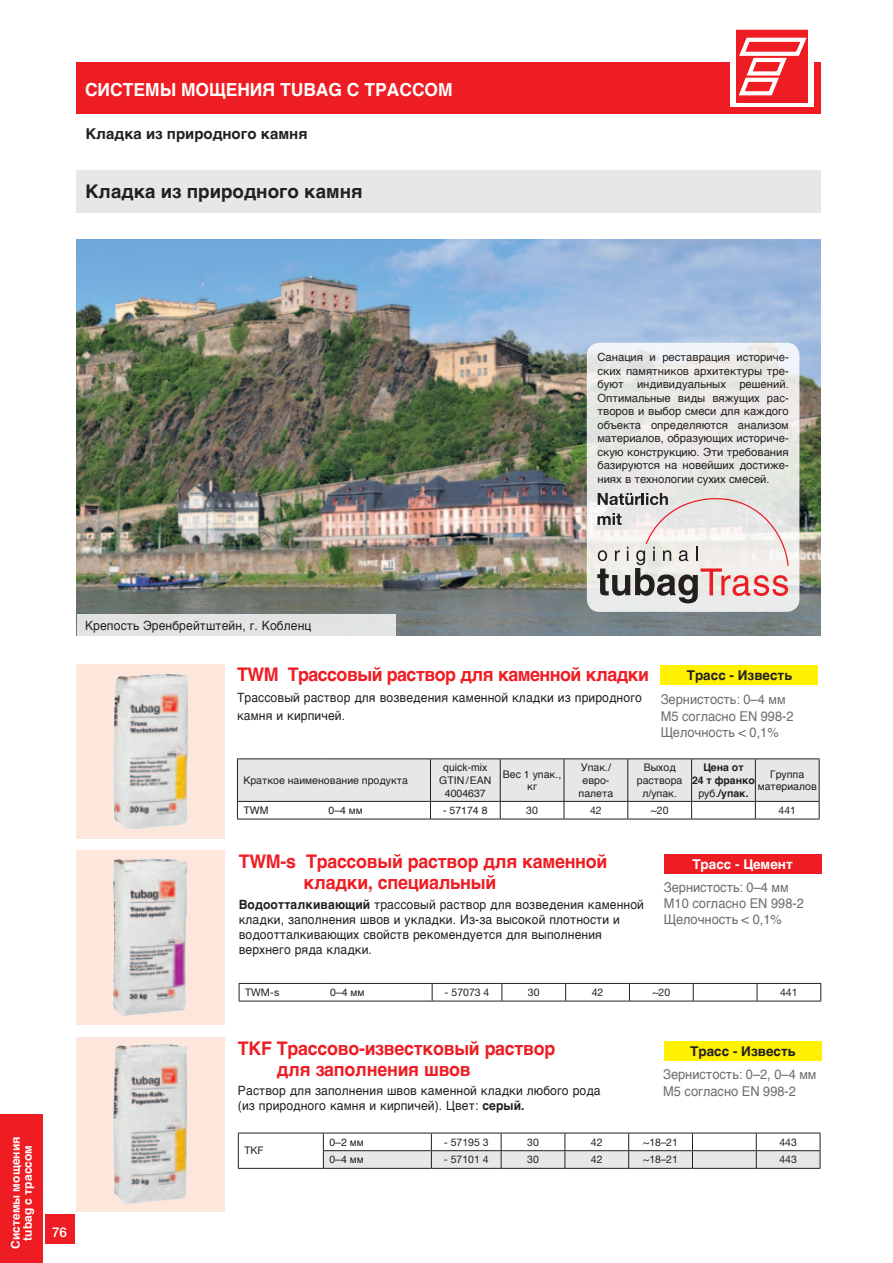
<style>
.page{position:relative;width:893px;height:1263px;background:#fff}
.page>*{position:absolute;margin:0;border:0;box-sizing:border-box;transform-origin:0 0}
.t1{font:700 18.75px/21px "Helvetica";letter-spacing:-.015em;color:#ee1d23;scale:.95 1}
.t2{font:700 18.75px "Helvetica";color:#231f20}
.t3{font:700 18px "Helvetica";color:#fff}
.t4{font:700 15px "Helvetica";color:#231f20}
.t5{font:13.5px/16.2px "Helvetica";color:#6c6d70;scale:.95 1}
.t6{font:700 13.5px "Helvetica";color:#231f20}
.t7{font:700 13.5px "Helvetica";color:#fff}
.t8{font:500 13.5px "Helvetica Neue LT Pro";color:#fff}
.t9{font:12.75px/15px "Helvetica";letter-spacing:.01em;color:#231f20;scale:.95 1}
.t10{font:700 12px/12px "Helvetica";color:#fff;text-align:center}
.t11{font:11.25px/13.5px "Helvetica";color:#231f20;text-align:justify}
.t12{font:10.5px/12.6px "Helvetica";color:#231f20;text-align:center}
.t13{font:10.5px "Helvetica Neue LT Pro";color:#231f20}
.t14{font:700 10.5px/12.6px "Helvetica";color:#231f20;text-align:center}
.s1{font-weight:400}
.s2{font-family:"Helvetica"}
.s3{font-weight:700}
</style>
<div class="page">
<div style="left:45px;top:1214px;width:29px;height:30px;background:#ee1d23"></div>
<div style="left:77px;top:63px;width:744px;height:51px;background:#ee1d23"></div>
<div style="left:730px;top:23px;width:84px;height:84px;background:#fff"></div>
<svg style="left:737px;top:30px;width:71px;height:72px"></svg>
<div style="left:0;top:1114px;width:43px;height:149px;background:#ee1d23"></div>
<div style="left:77px;top:170px;width:744px;height:43px;background:#e6e7e9"></div>
<hr style="left:239px;top:1001px;width:85px;height:1px;background:#231f20">
<hr style="left:324px;top:1001px;width:108px;height:1px;background:#231f20">
<hr style="left:239px;top:983px;width:85px;height:1px;background:#231f20">
<svg style="left:239px;top:984px;width:1px;height:17px"></svg>
<hr style="left:324px;top:983px;width:108px;height:1px;background:#231f20">
<hr style="left:432px;top:983px;width:70px;height:1px;background:#231f20">
<svg style="left:432px;top:984px;width:1px;height:17px"></svg>
<hr style="left:502px;top:983px;width:64px;height:1px;background:#231f20">
<svg style="left:501px;top:984px;width:1px;height:17px"></svg>
<hr style="left:566px;top:983px;width:63px;height:1px;background:#231f20">
<svg style="left:565px;top:984px;width:1px;height:17px"></svg>
<hr style="left:629px;top:983px;width:64px;height:1px;background:#231f20">
<svg style="left:629px;top:984px;width:1px;height:17px"></svg>
<hr style="left:693px;top:983px;width:64px;height:1px;background:#231f20">
<svg style="left:693px;top:984px;width:1px;height:17px"></svg>
<hr style="left:757px;top:983px;width:64px;height:1px;background:#231f20">
<svg style="left:757px;top:984px;width:1px;height:17px"></svg>
<svg style="left:820px;top:984px;width:1px;height:17px"></svg>
<hr style="left:432px;top:1001px;width:70px;height:1px;background:#231f20">
<hr style="left:502px;top:1001px;width:64px;height:1px;background:#231f20">
<hr style="left:566px;top:1001px;width:63px;height:1px;background:#231f20">
<hr style="left:629px;top:1001px;width:64px;height:1px;background:#231f20">
<hr style="left:693px;top:1001px;width:64px;height:1px;background:#231f20">
<hr style="left:757px;top:1001px;width:64px;height:1px;background:#231f20">
<div style="left:77px;top:664px;width:148px;height:175px;background:#fde7dc"></div>
<img style="left:113px;top:674px;width:76px;height:155px">
<hr style="left:237px;top:758px;width:85px;height:1px;background:#231f20">
<hr style="left:322px;top:758px;width:108px;height:1px;background:#231f20">
<hr style="left:430px;top:758px;width:70px;height:1px;background:#231f20">
<hr style="left:500px;top:758px;width:64px;height:1px;background:#231f20">
<hr style="left:564px;top:758px;width:64px;height:1px;background:#231f20">
<hr style="left:628px;top:758px;width:64px;height:1px;background:#231f20">
<hr style="left:692px;top:758px;width:63px;height:1px;background:#231f20">
<hr style="left:755px;top:758px;width:64px;height:1px;background:#231f20">
<svg style="left:237px;top:759px;width:583px;height:60px"></svg>
<hr style="left:430px;top:819px;width:70px;height:1px;background:#231f20">
<hr style="left:500px;top:819px;width:64px;height:1px;background:#231f20">
<hr style="left:564px;top:819px;width:64px;height:1px;background:#231f20">
<hr style="left:628px;top:819px;width:64px;height:1px;background:#231f20">
<hr style="left:692px;top:819px;width:63px;height:1px;background:#231f20">
<hr style="left:755px;top:819px;width:64px;height:1px;background:#231f20">
<hr style="left:237px;top:819px;width:85px;height:1px;background:#231f20">
<hr style="left:322px;top:819px;width:108px;height:1px;background:#231f20">
<div style="left:76px;top:850px;width:149px;height:175px;background:#fde7dc"></div>
<img style="left:113px;top:859px;width:75px;height:157px">
<div style="left:661px;top:666px;width:157px;height:19px;background:#fff101"></div>
<div style="left:664px;top:854px;width:157px;height:19px;background:#ee1d23"></div>
<img style="left:77px;top:239px;width:744px;height:397px">
<div style="left:77px;top:614px;width:318px;height:22px;background:#e2e4e3"></div>
<div style="left:76px;top:1037px;width:149px;height:174px;background:#fde7dc"></div>
<img style="left:113px;top:1044px;width:75px;height:160px">
<hr style="left:238px;top:1133px;width:85px;height:1px;background:#231f20">
<svg style="left:238px;top:1133px;width:1px;height:35px"></svg>
<hr style="left:238px;top:1168px;width:85px;height:1px;background:#231f20">
<hr style="left:323px;top:1168px;width:108px;height:1px;background:#231f20">
<hr style="left:431px;top:1168px;width:70px;height:1px;background:#231f20">
<hr style="left:501px;top:1168px;width:64px;height:1px;background:#231f20">
<hr style="left:565px;top:1168px;width:64px;height:1px;background:#231f20">
<hr style="left:629px;top:1168px;width:63px;height:1px;background:#231f20">
<hr style="left:692px;top:1168px;width:64px;height:1px;background:#231f20">
<hr style="left:756px;top:1168px;width:64px;height:1px;background:#231f20">
<svg style="left:323px;top:1133px;width:498px;height:35px"></svg>
<div style="left:664px;top:1041px;width:158px;height:19px;background:#fff101"></div>
<svg style="left:587px;top:343px;width:212px;height:269px;background:#e9e9e6"></svg>
<svg style="left:597px;top:493px;width:192px;height:110px;background:#d7ccca"></svg>
<h2 class="t3" style="left:85px;top:75px;width:209px">СИСТЕМЫ МОЩЕНИЯ TUBAG</h2>
<h2 class="t3" style="left:347px;top:75px;width:105px">С ТРАССОМ</h2>
<p class="t4" style="left:85px;top:121px;width:224px">КЛАДКА ИЗ ПРИРОДНОГО КАМНЯ</p>
<h1 class="t2" style="left:85px;top:177px;width:279px">КЛАДКА ИЗ ПРИРОДНОГО КАМНЯ</h1>
<p class="t11" style="left:597px;top:351px;width:193px">Санация и реставрация историче&shy;ских памятников архитектуры тре&shy;буют индивидуальных решений.<br>Оптимальные виды вяжущих рас&shy;творов и выбор смеси для каждого объекта определяются анализом материалов, образующих историче&shy;скую конструкцию. Эти требования базируются на новейших достиже&shy;ниях в технологии сухих смесей.</p>
<p class="t10" style="left:10px;top:1249px;width:114px;rotate:-90deg">СИСТЕМЫ МОЩЕНИЯ<br>TUBAG С ТРАССОМ</p>
<p class="t8" style="left:52px;top:1224px;width:17px">76</p>
<p class="t9" style="left:85px;top:618px;width:240px">Крепость Эренбрейтштейн, г. Кобленц</p>
<h1 class="t1" style="left:237px;top:664px;width:435px">TWM ТРАССОВЫЙ РАСТВОР ДЛЯ КАМЕННОЙ КЛАДКИ</h1>
<p class="t9" style="left:237px;top:689px;width:428px;line-height:18px">Трассовый раствор для возведения каменной кладки из природного камня и кирпичей.</p>
<p class="t6" style="left:687px;top:665px;width:107px">ТРАСС - ИЗВЕСТЬ</p>
<p class="t5" style="left:661px;top:692px;width:141px">Зернистость: 0–4 мм<br>M5 согласно EN 998-2<br>Щелочность &lt; 0,1%</p>
<p class="t12" style="left:243px;top:774px;width:166px">Краткое наименование продукта</p>
<p class="t12" style="left:439px;top:762px;width:54px">quick-mix<br>GTIN/EAN<br>4004637</p>
<p class="t12" style="left:503px;top:768px;width:60px">Вес 1 упак., кг</p>
<p class="t12" style="left:579px;top:762px;width:36px">Упак./ евро&shy;палета</p>
<p class="t12" style="left:637px;top:762px;width:47px">Выход раствора л/упак.</p>
<p class="t14" style="left:692px;top:762px;width:65px">ЦЕНА ОТ<br>24 Т ФРАНКО <span class="s1">руб.</span>/УПАК.</p>
<p class="t12" style="left:758px;top:768px;width:61px">Группа материалов</p>
<p class="t12" style="left:243px;top:804px;width:27px">TWM</p>
<p class="t12" style="left:328px;top:804px;width:36px">0–4 мм</p>
<p class="t12" style="left:443px;top:804px;width:46px">- 57174 8</p>
<p class="t13" style="left:526px;top:804px;width:13px">30</p>
<p class="t13" style="left:590px;top:804px;width:13px">42</p>
<p class="t13" style="left:651px;top:804px;width:19px"><span class="s2">~</span>20</p>
<p class="t13" style="left:778px;top:804px;width:19px">441</p>
<h1 class="t1" style="left:304px;top:851px;width:321px;text-indent:-65px">TWM-S ТРАССОВЫЙ РАСТВОР ДЛЯ КАМЕННОЙ<br>КЛАДКИ, СПЕЦИАЛЬНЫЙ</h1>
<p class="t9" style="left:239px;top:897px;width:428px"><span class="s3">ВОДООТТАЛКИВАЮЩИЙ</span> трассовый раствор для возведения каменной кладки, заполнения швов и укладки. Из-за высокой плотности и водоотталкивающих свойств рекомендуется для выполнения верхнего ряда кладки.</p>
<p class="t13" style="left:245px;top:986px;width:36px">TWM-s</p>
<p class="t12" style="left:330px;top:986px;width:36px">0–4 мм</p>
<p class="t13" style="left:444px;top:986px;width:46px">- 57073 4</p>
<p class="t13" style="left:528px;top:986px;width:13px">30</p>
<p class="t13" style="left:592px;top:986px;width:13px">42</p>
<p class="t13" style="left:652px;top:986px;width:19px"><span class="s2">~</span>20</p>
<p class="t13" style="left:780px;top:986px;width:19px">441</p>
<p class="t7" style="left:692px;top:853px;width:102px">ТРАСС - ЦЕМЕНТ</p>
<p class="t5" style="left:664px;top:879px;width:149px">Зернистость: 0–4 мм<br>M10 согласно EN 998-2<br>Щелочность &lt; 0,1%</p>
<h1 class="t1" style="left:277px;top:1038px;width:295px;text-indent:-39px">TKF ТРАССОВО-ИЗВЕСТКОВЫЙ РАСТВОР<br>ДЛЯ ЗАПОЛНЕНИЯ ШВОВ</h1>
<p class="t9" style="left:238px;top:1084px;width:383px">Раствор для заполнения швов каменной кладки любого рода (из природного камня и кирпичей). Цвет: <span class="s3">СЕРЫЙ.</span></p>
<p class="t13" style="left:244px;top:1144px;width:21px">TKF</p>
<p class="t6" style="left:690px;top:1040px;width:107px">ТРАСС - ИЗВЕСТЬ</p>
<p class="t5" style="left:663px;top:1067px;width:163px">Зернистость: 0–2, 0–4 мм<br>M5 согласно EN 998-2</p>
<p class="t12" style="left:329px;top:1136px;width:36px">0–2 мм</p>
<p class="t13" style="left:444px;top:1135px;width:46px">- 57195 3</p>
<p class="t13" style="left:527px;top:1135px;width:13px">30</p>
<p class="t13" style="left:591px;top:1135px;width:13px">42</p>
<p class="t13" style="left:643px;top:1136px;width:36px"><span class="s2">~</span>18–21</p>
<p class="t13" style="left:779px;top:1135px;width:19px">443</p>
<p class="t12" style="left:329px;top:1154px;width:36px">0–4 мм</p>
<p class="t13" style="left:444px;top:1153px;width:46px">- 57101 4</p>
<p class="t13" style="left:527px;top:1153px;width:13px">30</p>
<p class="t13" style="left:591px;top:1153px;width:13px">42</p>
<p class="t13" style="left:643px;top:1153px;width:36px"><span class="s2">~</span>18–21</p>
<p class="t13" style="left:779px;top:1153px;width:19px">443</p>
</div>
